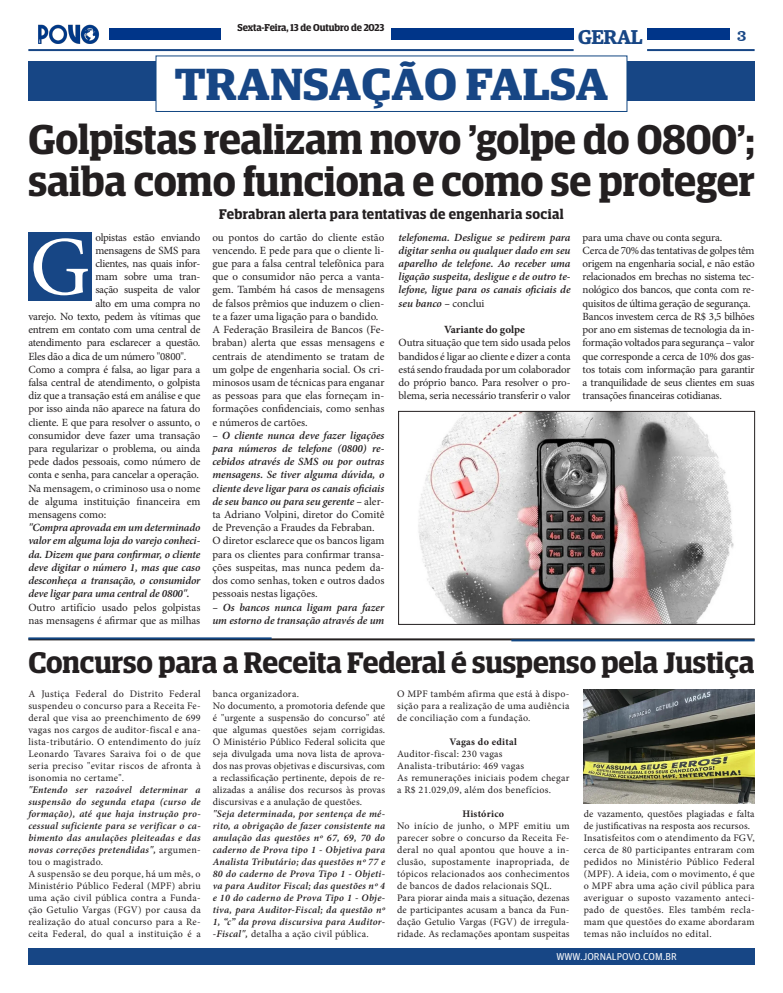
<style>
.page{position:relative;width:783px;height:993px;background:#fff}
.page>*{position:absolute;margin:0;border:0;box-sizing:border-box;transform-origin:0 0}
.t1{font:83.8px "Minion Pro";color:#fff}
.t2{font:600 45px "Guardian Egyptian Display";color:#174685;scale:1.1 1}
.t3{font:600 41.6px/42px "Guardian Egyptian Display";letter-spacing:-.005em;color:#231f20}
.t4{font:600 29.7px "Guardian Egyptian Display";color:#231f20}
.t5{font:600 20px "Guardian Egyptian";letter-spacing:-.02em;color:#174685}
.t6{font:16px "Clarendon BT";color:#174685}
.t7{font:600 14px "Guardian Egyptian Display";letter-spacing:.03em;color:#231f20}
.t8{font:11px/13.2px "Minion Pro";letter-spacing:-.015em;color:#231f20;text-align:justify}
.t9{font:italic 600 11px/13.2px "Minion Pro";letter-spacing:-.01em;color:#231f20;text-align:justify}
.t10{font:700 11px "Minion Pro";letter-spacing:-.005em;color:#231f20}
.t11{font:10px/12px "Minion Pro";letter-spacing:.025em;color:#231f20;text-align:justify}
.t12{font:italic 600 10px/12px "Minion Pro";letter-spacing:.025em;color:#231f20;text-align:justify}
.t13{font:600 10px "Guardian Egyptian Display";letter-spacing:-.005em;color:#231f20}
.t14{font:700 10px "Minion Pro";letter-spacing:.03em;color:#231f20}
.t15{font:10px "Guardian Agate Sans G1 D Regular";color:#fff}
.s1{font-weight:400;font-style:normal}
</style>
<div class="page">
<div style="left:28px;top:947px;width:726px;height:17px;background:#174685"></div>
<img style="left:38px;top:24px;width:62px;height:20px">
<div style="left:391px;top:28px;width:182px;height:12px;background:#003589"></div>
<div style="left:647px;top:28px;width:82px;height:12px;background:#003589"></div>
<hr style="left:647px;top:49px;width:107px;height:2px;background:#174685">
<hr style="left:28px;top:49px;width:545px;height:2px;background:#174685">
<div style="left:109px;top:28px;width:112px;height:12px;background:#003589"></div>
<hr style="left:28px;top:638px;width:726px;height:2px;background:#231f20">
<hr style="left:28px;top:637px;width:243px;height:2px;background:#114683">
<hr style="left:511px;top:639px;width:243px;height:2px;background:#114683">
<div style="left:28px;top:61px;width:726px;height:40px;background:#174685"></div>
<div style="left:156px;top:56px;width:470px;height:55px;background:#fff"></div>
<div style="left:155px;top:55px;width:472px;height:57px;border:1px solid #114682"></div>
<img style="left:418px;top:413px;width:316px;height:209px">
<div style="left:398px;top:411px;width:357px;height:213px;border:1px solid #231f20"></div>
<div style="left:28px;top:232px;width:64px;height:69px;background:#174685"></div>
<img style="left:583px;top:689px;width:171px;height:114px">
<p class="t13" style="left:237px;top:22px;width:148px">Sexta-Feira, 13 de Outubro de 2023</p>
<h3 class="t5" style="left:578px;top:22px;width:66px">GERAL</h3>
<p class="t2" style="left:174px;top:60px;width:396px">TRANSAÇÃO FALSA</p>
<h3 class="t6" style="left:736px;top:25px;width:11px">3</h3>
<p class="t3" style="left:28px;top:119px;width:727px">Golpistas realizam novo 'golpe do 0800'; saiba como funciona e como se proteger</p>
<p class="t8" style="left:95px;top:230px;width:106px">olpistas estão enviando</p>
<p class="t8" style="left:95px;top:244px;width:106px">mensagens de SMS para</p>
<p class="t8" style="left:95px;top:257px;width:106px">clientes, nas quais infor-</p>
<p class="t8" style="left:95px;top:270px;width:106px">mam sobre uma tran-</p>
<p class="t8" style="left:95px;top:283px;width:106px">sação suspeita de valor</p>
<p class="t8" style="left:95px;top:296px;width:106px">alto em uma compra no</p>
<p class="t8" style="left:28px;top:310px;width:173px">varejo. No texto, pedem às vítimas que</p>
<p class="t8" style="left:28px;top:323px;width:173px">entrem em contato com uma central de</p>
<p class="t8" style="left:28px;top:336px;width:173px">atendimento para esclarecer a questão.</p>
<p class="t8" style="left:28px;top:349px;width:159px">Eles dão a dica de um número "0800".</p>
<p class="t8" style="left:28px;top:362px;width:173px">Como a compra é falsa, ao ligar para a falsa central de atendimento, o golpista diz que a transação está em análise e que por isso ainda não aparece na fatura do cliente. E que para resolver o assunto, o consumidor deve fazer uma transação para regularizar o problema, ou ainda pede dados pessoais, como número de conta e senha, para cancelar a operação.</p>
<p class="t8" style="left:28px;top:481px;width:173px">Na mensagem, o criminoso usa o nome de alguma instituição financeira em mensagens como:</p>
<p class="t9" style="left:28px;top:521px;width:173px">"Compra aprovada em um determinado valor em alguma loja do varejo conheci&shy;da. Dizem que para confirmar, o cliente deve digitar o número 1, mas que caso desconheça a transação, o consumidor deve ligar para uma central de 0800".</p>
<p class="t8" style="left:28px;top:600px;width:173px">Outro artifício usado pelos golpistas nas mensagens é afirmar que as milhas</p>
<p class="t1" style="left:30px;top:211px;width:61px">G</p>
<p class="t7" style="left:219px;top:206px;width:346px">Febrabran alerta para tentativas de engenharia social</p>
<p class="t8" style="left:212px;top:230px;width:173px">ou pontos do cartão do cliente estão vencendo. E pede para que o cliente li&shy;gue para a falsa central telefônica para que o consumidor não perca a vanta&shy;gem. Também há casos de mensagens de falsos prêmios que induzem o clien&shy;te a fazer uma ligação para o bandido.</p>
<p class="t8" style="left:212px;top:323px;width:173px">A Federação Brasileira de Bancos (Fe&shy;braban) alerta que essas mensagens e centrais de atendimento se tratam de um golpe de engenharia social. Os cri&shy;minosos usam de técnicas para enganar as pessoas para que elas forneçam in&shy;formações confidenciais, como senhas e números de cartões.</p>
<p class="t9" style="left:212px;top:428px;width:173px">– O cliente nunca deve fazer ligações para números de telefone (0800) re&shy;cebidos através de SMS ou por outras mensagens. Se tiver alguma dúvida, o cliente deve ligar para os canais oficiais de seu banco ou para seu gerente – <span class="s1">aler&shy;ta Adriano Volpini, diretor do Comitê de Prevenção a Fraudes da Febraban.</span></p>
<p class="t8" style="left:212px;top:534px;width:173px">O diretor esclarece que os bancos ligam para os clientes para confirmar transa&shy;ções suspeitas, mas nunca pedem da&shy;dos como senhas, token e outros dados pessoais nestas ligações.</p>
<p class="t9" style="left:212px;top:600px;width:173px">– Os bancos nunca ligam para fazer um estorno de transação através de um</p>
<p class="t9" style="left:398px;top:230px;width:173px">telefonema. Desligue se pedirem para digitar senha ou qualquer dado em seu aparelho de telefone. Ao receber uma ligação suspeita, desligue e de outro te&shy;lefone, ligue para os canais oficiais de seu banco – <span class="s1">conclui</span></p>
<p class="t10" style="left:444px;top:322px;width:82px">Variante do golpe</p>
<p class="t8" style="left:398px;top:336px;width:173px">Outra situação que tem sido usada pelos bandidos é ligar ao cliente e dizer a conta está sendo fraudada por um colaborador do próprio banco. Para resolver o pro&shy;blema, seria necessário transferir o valor</p>
<p class="t8" style="left:582px;top:230px;width:141px">para uma chave ou conta segura.</p>
<p class="t8" style="left:582px;top:244px;width:173px">Cerca de 70% das tentativas de golpes têm origem na engenharia social, e não estão relacionados em brechas no sistema tec&shy;nológico dos bancos, que conta com re&shy;quisitos de última geração de segurança.</p>
<p class="t8" style="left:582px;top:310px;width:173px">Bancos investem cerca de R$ 3,5 bilhões por ano em sistemas de tecnologia da in&shy;formação voltados para segurança – valor que corresponde a cerca de 10% dos gas&shy;tos totais com informação para garantir a tranquilidade de seus clientes em suas transações financeiras cotidianas.</p>
<p class="t4" style="left:28px;top:646px;width:727px">Concurso para a Receita Federal é suspenso pela Justiça</p>
<p class="t11" style="left:28px;top:687px;width:174px">A Justiça Federal do Distrito Federal suspendeu o concurso para a Receita Fe&shy;deral que visa ao preenchimento de 699 vagas nos cargos de auditor-fiscal e ana&shy;lista-tributário. O entendimento do juíz Leonardo Tavares Saraiva foi o de que seria preciso "evitar riscos de afronta à isonomia no certame".</p>
<p class="t12" style="left:28px;top:783px;width:174px">"Entendo ser razoável determinar a suspensão do segunda etapa (curso de formação), até que haja instrução pro&shy;cessual suficiente para se verificar o ca&shy;bimento das anulações pleiteadas e das novas correções pretendidas", <span class="s1">argumen&shy;tou o magistrado.</span></p>
<p class="t11" style="left:28px;top:867px;width:174px">A suspensão se deu porque, há um mês, o Ministério Público Federal (MPF) abriu uma ação civil pública contra a Funda&shy;ção Getulio Vargas (FGV) por causa da realização do atual concurso para a Re&shy;ceita Federal, do qual a instituição é a</p>
<p class="t11" style="left:213px;top:687px;width:88px">banca organizadora.</p>
<p class="t11" style="left:213px;top:699px;width:174px">No documento, a promotoria defende que é "urgente a suspensão do concurso" até que algumas questões sejam corrigidas.<br>O Ministério Público Federal solicita que seja divulgada uma nova lista de aprova&shy;dos nas provas objetivas e discursivas, com a reclassificação pertinente, depois de re&shy;alizadas a análise dos recursos às provas discursivas e a anulação de questões.</p>
<p class="t12" style="left:213px;top:807px;width:174px">"Seja determinada, por sentença de mé&shy;rito, a obrigação de fazer consistente na anulação das questões nº 67, 69, 70 do caderno de Prova tipo 1 - Objetiva para Analista Tributário; das questões nº 77 e 80 do caderno de Prova Tipo 1 - Objeti&shy;va para Auditor Fiscal; das questões nº 4 e 10 do caderno de Prova Tipo 1 - Obje&shy;tiva, para Auditor-Fiscal; da questão nº 1, “c” da prova discursiva para Auditor--Fiscal", <span class="s1">detalha a ação civil pública.</span></p>
<p class="t11" style="left:397px;top:687px;width:174px">O MPF também afirma que está à dispo&shy;sição para a realização de uma audiência de conciliação com a fundação.</p>
<p class="t14" style="left:449px;top:734px;width:69px">Vagas do edital</p>
<p class="t11" style="left:397px;top:747px;width:107px">Auditor-fiscal: 230 vagas</p>
<p class="t11" style="left:397px;top:759px;width:128px">Analista-tributário: 469 vagas</p>
<p class="t11" style="left:397px;top:771px;width:174px">As remunerações iniciais podem chegar a R$ 21.029,09, além dos benefícios.</p>
<p class="t14" style="left:462px;top:806px;width:43px">Histórico</p>
<p class="t11" style="left:397px;top:819px;width:174px">No início de junho, o MPF emitiu um parecer sobre o concurso da Receita Fe&shy;deral no qual apontou que houve a in&shy;clusão, supostamente inapropriada, de tópicos relacionados aos conhecimentos de bancos de dados relacionais SQL.</p>
<p class="t11" style="left:397px;top:891px;width:174px">Para piorar ainda mais a situação, dezenas de participantes acusam a banca da Fun&shy;dação Getulio Vargas (FGV) de irregula&shy;ridade. As reclamações apontam suspeitas</p>
<p class="t11" style="left:583px;top:807px;width:172px">de vazamento, questões plagiadas e falta de justificativas na resposta aos recursos.</p>
<p class="t11" style="left:583px;top:831px;width:172px">Insatisfeitos com o atendimento da FGV, cerca de 80 participantes entraram com pedidos no Ministério Público Federal (MPF). A ideia, com o movimento, é que o MPF abra uma ação civil pública para averiguar o suposto vazamento anteci&shy;pado de questões. Eles também recla&shy;mam que questões do exame abordaram temas não incluídos no edital.</p>
<p class="t15" style="left:556px;top:949px;width:122px">WWW.JORNALPOVO.COM.BR</p>
</div>
